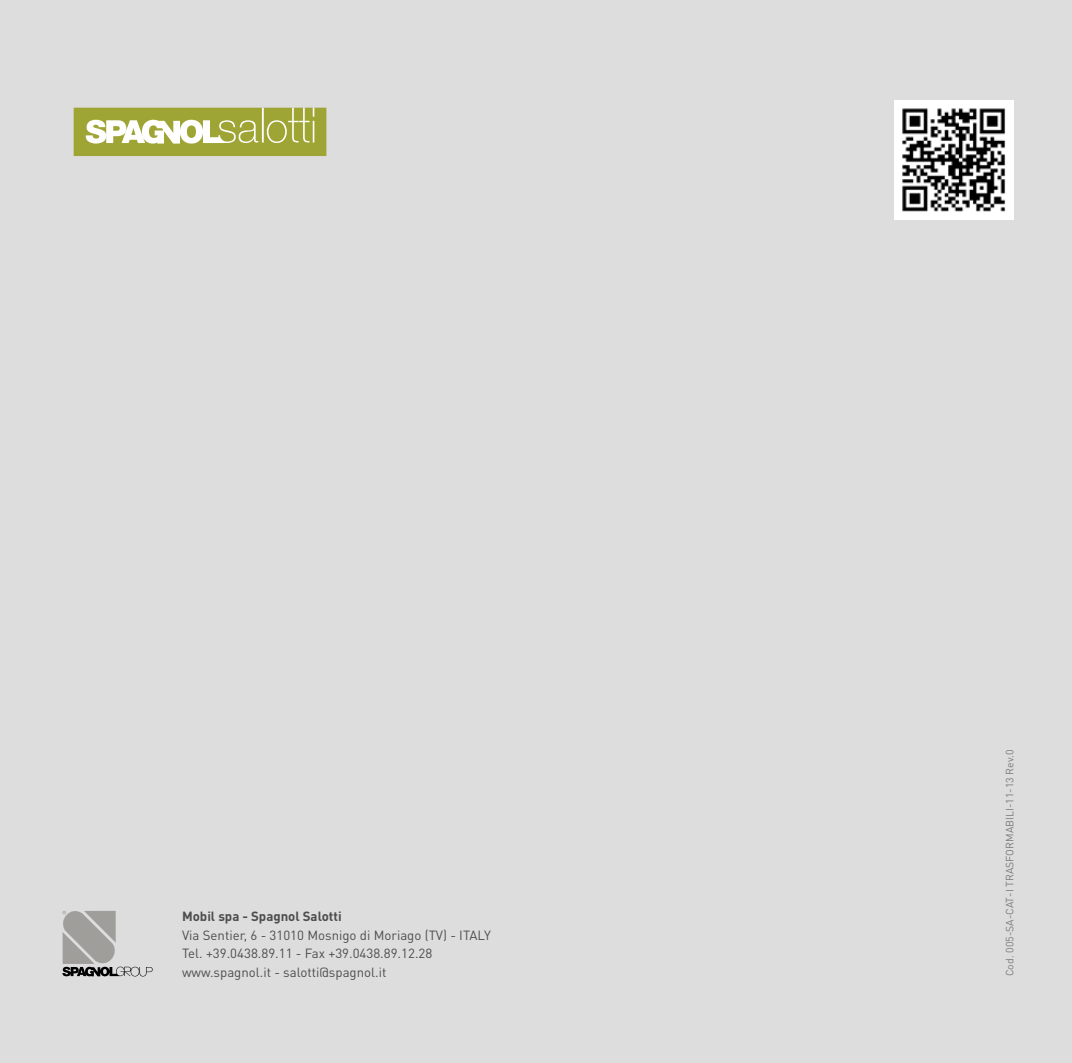
<style>
.page{position:relative;width:1072px;height:1063px;background:#fff}
.page>*{position:absolute;margin:0;border:0;box-sizing:border-box;transform-origin:0 0}
.t1{font:13.2px/18.5px "DIN Pro";color:#4d4d4e}
.t2{font:700 13.2px "DIN Pro";color:#4d4d4e}
.t3{font:10.5px "DIN Pro";color:#7b7b7d}
</style>
<div class="page">
<div style="left:0;top:0;width:1071px;height:1063px;background:#dedddd"></div>
<svg style="left:62px;top:910px;width:91px;height:66px"></svg>
<div style="left:894px;top:100px;width:119px;height:119px;background:#fff"></div>
<img style="left:902px;top:108px;width:104px;height:104px">
<svg style="left:74px;top:108px;width:252px;height:48px;background:#b4b962"></svg>
<p class="t2" style="left:182px;top:907px;width:161px">Mobil spa - Spagnol Salotti</p>
<p class="t1" style="left:182px;top:925px;width:310px">Via Sentier, 6 - 31010 Mosnigo di Moriago (TV) - ITALY<br>Tel. +39.0438.89.11 - Fax +39.0438.89.12.28 www.spagnol.it - salotti@spagnol.it</p>
<p class="t3" style="left:1002px;top:976px;width:228px;rotate:-90deg">Cod. 005-SA-CAT-I TRASFORMABILI-11-13 Rev.0</p>
</div>
